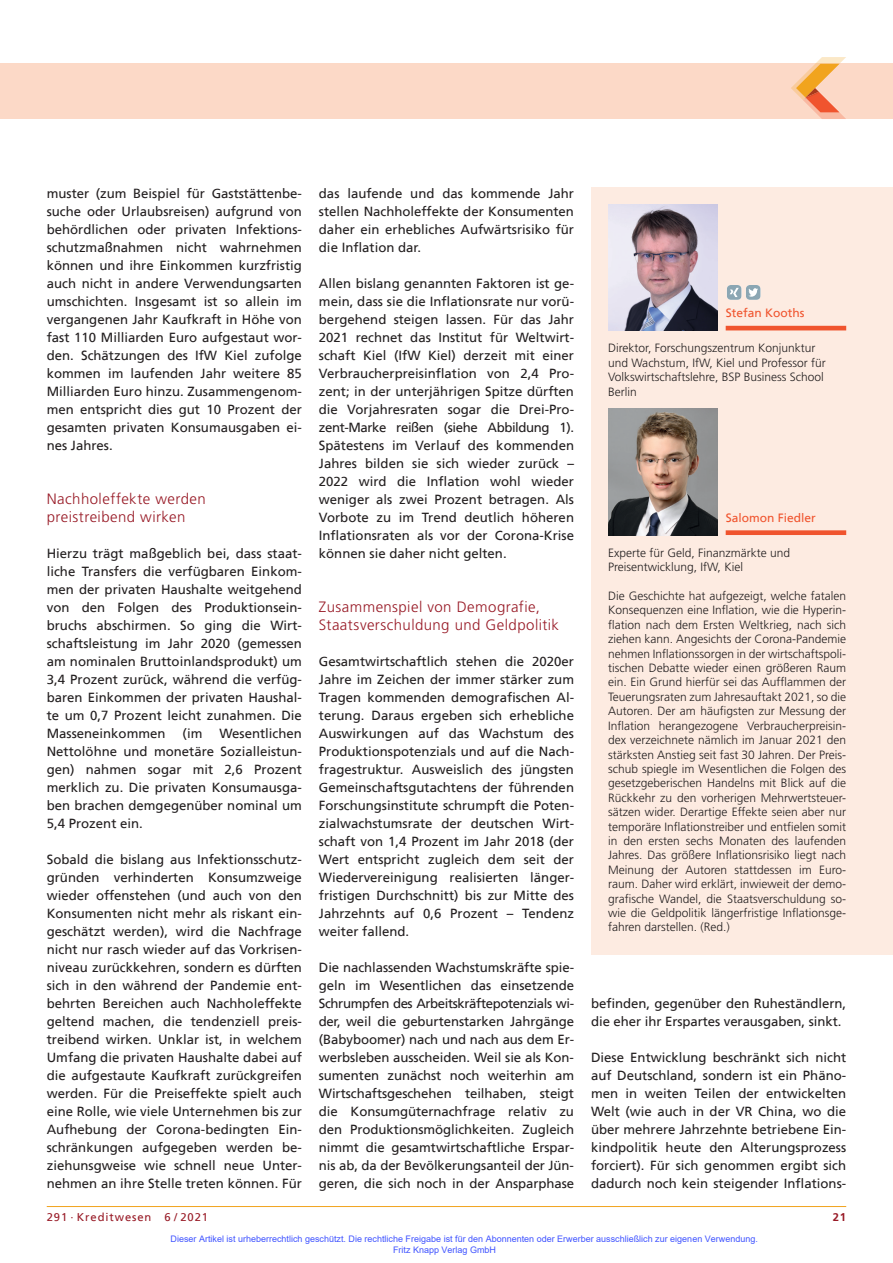
<style>
.page{position:relative;width:893px;height:1263px;background:#fff}
.page>*{position:absolute;margin:0;border:0;box-sizing:border-box;transform-origin:0 0}
.t1{font:300 15px/18px "Frutiger";letter-spacing:.03em;color:#981a26}
.t2{font:13.2px/18px "Frutiger";color:#231f20;text-align:justify}
.t3{font:300 12px/14.4px "Frutiger";color:#231f20}
.t4{font:12px "Frutiger";color:#f0542e}
.t5{font:11.25px "Frutiger";letter-spacing:.08em;color:#981a26}
.t6{font:700 11.25px "Frutiger";color:#981a26}
.t7{font:9px/10.8px "Arial";color:#4054ff}
</style>
<div class="page">
<hr style="left:47px;top:1206px;width:799px;height:1px;background:#f1a31e">
<div style="left:0;top:64px;width:893px;height:55px;background:#fcd9c7"></div>
<svg style="left:791px;top:57px;width:55px;height:62px"></svg>
<div style="left:591px;top:187px;width:302px;height:767px;background:#fdebe1"></div>
<img style="left:608px;top:204px;width:109px;height:126px">
<hr style="left:726px;top:326px;width:120px;height:4px;background:#f0542e">
<svg style="left:727px;top:285px;width:34px;height:15px"></svg>
<img style="left:608px;top:409px;width:109px;height:126px">
<div style="left:726px;top:530px;width:120px;height:5px;background:#f0542e"></div>
<p class="t2" style="left:47px;top:185px;width:257px">muster (zum Beispiel für Gaststättenbe&shy;suche oder Urlaubsreisen) aufgrund von behördlichen oder privaten Infektions&shy;schutzmaßnahmen nicht wahrnehmen können und ihre Einkommen kurzfristig auch nicht in andere Verwendungsarten umschichten. Insgesamt ist so allein im vergangenen Jahr Kaufkraft in Höhe von fast 110 Milliarden Euro aufgestaut wor&shy;den. Schätzungen des IfW Kiel zufolge kommen im laufenden Jahr weitere 85<br>Milliarden Euro hinzu. Zusammengenom&shy;men entspricht dies gut 10 Prozent der gesamten privaten Konsumausgaben ei&shy;nes Jahres.</p>
<p class="t1" style="left:47px;top:490px;width:161px">Nachholeffekte werden preistreibend wirken</p>
<p class="t2" style="left:47px;top:545px;width:257px">Hierzu trägt maßgeblich bei, dass staat&shy;liche Transfers die verfügbaren Einkom&shy;men der privaten Haushalte weitgehend von den Folgen des Produktionsein&shy;bruchs abschirmen. So ging die Wirt&shy;schaftsleistung im Jahr 2020 (gemessen am nominalen Bruttoinlandsprodukt) um 3,4 Prozent zurück, während die verfüg&shy;baren Einkommen der privaten Haushal&shy;te um 0,7 Prozent leicht zunahmen. Die Masseneinkommen</p>
<p class="t2" style="left:183px;top:725px;width:21px">(im</p>
<p class="t2" style="left:47px;top:725px;width:257px;text-indent:173px">Wesentlichen Nettolöhne und monetäre Sozialleistun&shy;gen) nahmen sogar mit 2,6 Prozent merklich zu. Die privaten Konsumausga&shy;ben brachen demgegenüber nominal um 5,4 Prozent ein.</p>
<p class="t2" style="left:47px;top:851px;width:257px">Sobald die bislang aus Infektionsschutz&shy;gründen verhinderten Konsumzweige wieder offenstehen (und auch von den Konsumenten nicht mehr als riskant ein&shy;geschätzt werden), wird die Nachfrage nicht nur rasch wieder auf das Vorkrisen&shy;niveau zurückkehren, sondern es dürften sich in den während der Pandemie ent&shy;behrten Bereichen auch Nachholeffekte geltend machen, die tendenziell preis&shy;treibend wirken. Unklar ist, in welchem Umfang die privaten Haushalte dabei auf die aufgestaute Kaufkraft zurückgreifen werden. Für die Preiseffekte spielt auch eine Rolle, wie viele Unternehmen bis zur Aufhebung der Corona-bedingten Ein&shy;schränkungen aufgegeben werden be&shy;ziehunsgweise wie schnell neue Unter&shy;nehmen an ihre Stelle treten können. Für</p>
<p class="t2" style="left:319px;top:185px;width:257px">das laufende und das kommende Jahr stellen Nachholeffekte der Konsumenten daher ein erhebliches Aufwärtsrisiko für die Inflation dar.</p>
<p class="t2" style="left:319px;top:275px;width:257px">Allen bislang genannten Faktoren ist ge&shy;mein, dass sie die Inflationsrate nur vorü&shy;bergehend steigen lassen. Für das Jahr 2021 rechnet das Institut für Weltwirt&shy;schaft Kiel (IfW Kiel) derzeit mit einer Verbraucherpreisinflation von 2,4 Pro&shy;zent; in der unterjährigen Spitze dürften die Vorjahresraten sogar die Drei-Pro&shy;zent-Marke reißen (siehe Abbildung 1).<br>Spätestens im Verlauf des kommenden Jahres bilden sie sich wieder zurück – 2022 wird die Inflation wohl wieder weniger als zwei Prozent betragen. Als Vorbote zu im Trend deutlich höheren Inflationsraten als vor der Corona-Krise können sie daher nicht gelten.</p>
<p class="t1" style="left:319px;top:598px;width:242px">Zusammenspiel von Demografie,<br>Staatsverschuldung und Geldpolitik</p>
<p class="t2" style="left:319px;top:653px;width:257px">Gesamtwirtschaftlich stehen die 2020er Jahre im Zeichen der immer stärker zum Tragen kommenden demografischen Al&shy;terung. Daraus ergeben sich erhebliche Auswirkungen auf das Wachstum des Produktionspotenzials und auf die Nach&shy;fragestruktur. Ausweislich des jüngsten Gemeinschaftsgutachtens der führenden Forschungsinstitute schrumpft die Poten&shy;zialwachstumsrate der deutschen Wirt&shy;schaft von 1,4 Prozent im Jahr 2018 (der Wert entspricht zugleich dem seit der Wiedervereinigung realisierten länger&shy;fristigen Durchschnitt) bis zur Mitte des Jahrzehnts auf 0,6 Prozent – Tendenz weiter fallend.</p>
<p class="t2" style="left:319px;top:959px;width:257px">Die nachlassenden Wachstumskräfte spie&shy;geln im Wesentlichen das einsetzende Schrumpfen des Arbeitskräftepotenzials wi&shy;der, weil die geburtenstarken Jahrgänge (Babyboomer) nach und nach aus dem Er&shy;werbsleben ausscheiden. Weil sie als Kon&shy;sumenten zunächst noch weiterhin am Wirtschaftsgeschehen teilhaben, steigt die Konsumgüternachfrage relativ zu den Produktionsmöglichkeiten. Zugleich nimmt die gesamtwirtschaftliche Erspar&shy;nis ab, da der Bevölkerungsanteil der Jün&shy;geren, die sich noch in der Ansparphase</p>
<p class="t4" style="left:726px;top:308px;width:80px">Stefan Kooths</p>
<p class="t3" style="left:608px;top:341px;width:219px">Direktor, Forschungszentrum Konjunktur und Wachstum, IfW, Kiel und Professor für Volkswirtschaftslehre, BSP Business School Berlin</p>
<p class="t4" style="left:726px;top:512px;width:92px">Salomon Fiedler</p>
<p class="t3" style="left:608px;top:546px;width:184px">Experte für Geld, Finanzmärkte und<br>Preisentwicklung, IfW, Kiel</p>
<p class="t3" style="left:608px;top:589px;width:240px;text-align:justify">Die Geschichte hat aufgezeigt, welche fatalen Konsequenzen eine Inflation, wie die Hyperin&shy;flation nach dem Ersten Weltkrieg, nach sich ziehen kann. Angesichts der Corona-Pandemie nehmen Inflationssorgen in der wirtschaftspoli&shy;tischen Debatte wieder einen größeren Raum ein. Ein Grund hierfür sei das Aufflammen der Teuerungsraten zum Jahresauftakt 2021, so die Autoren. Der am häufigsten zur Messung der Inflation herangezogene Verbraucherpreisin&shy;dex verzeichnete nämlich im Januar 2021 den stärksten Anstieg seit fast 30 Jahren. Der Preis&shy;schub spiegle im Wesentlichen die Folgen des gesetzgeberischen Handelns mit Blick auf die Rückkehr zu den vorherigen Mehrwertsteuer&shy;sätzen wider. Derartige Effekte seien aber nur temporäre Inflationstreiber und entfielen somit in den ersten sechs Monaten des laufenden Jahres. Das größere Inflationsrisiko liegt nach Meinung der Autoren stattdessen im Euro&shy;raum. Daher wird erklärt, inwieweit der demo&shy;grafische Wandel, die Staatsverschuldung so&shy;wie die Geldpolitik längerfristige Inflationsge&shy;fahren darstellen. (Red.)</p>
<p class="t2" style="left:591px;top:995px;width:257px">befinden, gegenüber den Ruheständlern, die eher ihr Erspartes verausgaben, sinkt.</p>
<p class="t2" style="left:591px;top:1049px;width:257px">Diese Entwicklung beschränkt sich nicht auf Deutschland, sondern ist ein Phäno&shy;men in weiten Teilen der entwickelten Welt (wie auch in der VR China, wo die über mehrere Jahrzehnte betriebene Ein&shy;kindpolitik heute den Alterungsprozess forciert). Für sich genommen ergibt sich dadurch noch kein steigender Inflations-</p>
<p class="t5" style="left:47px;top:1211px;width:163px">291 · Kreditwesen 6 / 2021</p>
<p class="t6" style="left:833px;top:1211px;width:15px">21</p>
<p class="t7" style="left:393px;top:1233px;width:366px;text-indent:-223px">Dieser Artikel ist urheberrechtlich geschützt. Die rechtliche Freigabe ist für den Abonnenten oder Erwerber ausschließlich zur eigenen Verwendung.<br>Fritz Knapp Verlag GmbH</p>
</div>
